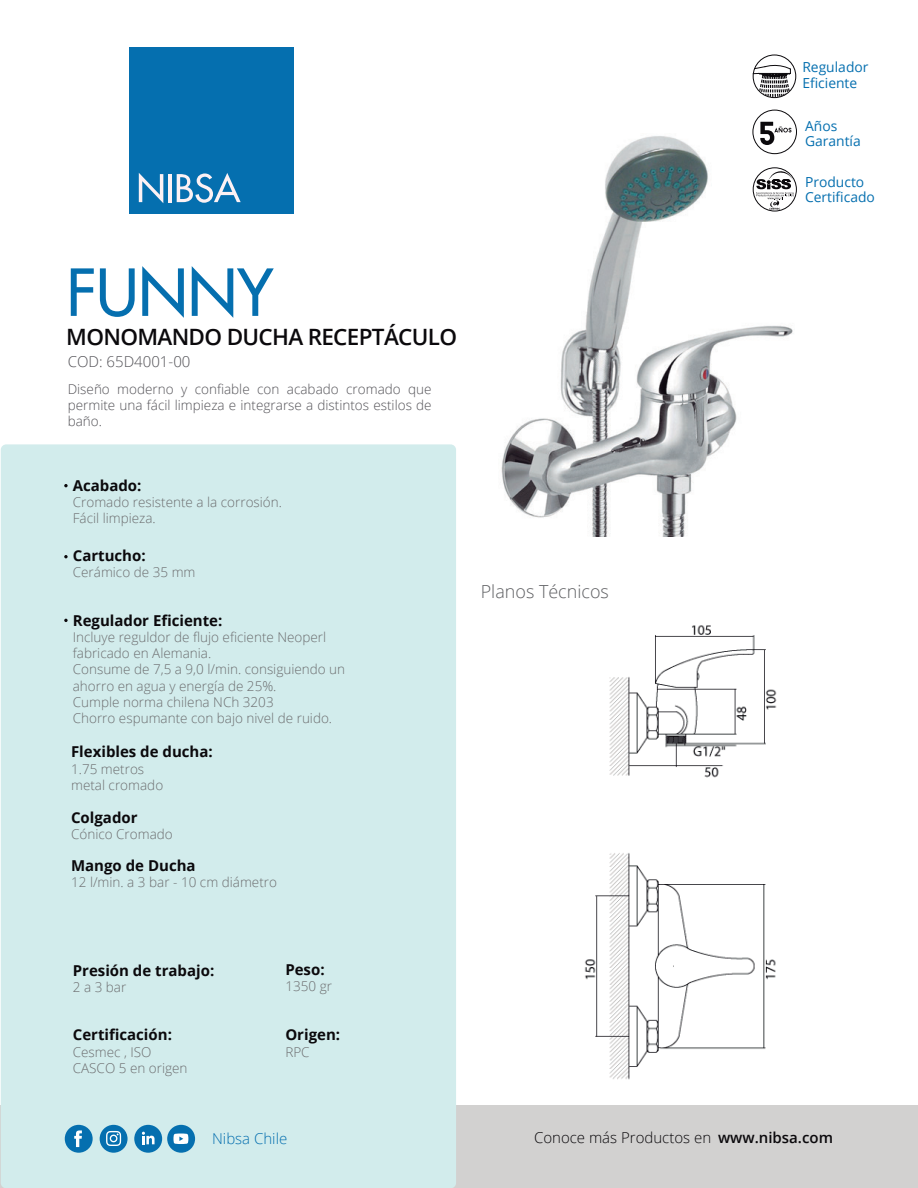
<style>
.page{position:relative;width:918px;height:1188px;background:#fff}
.page>*{position:absolute;margin:0;border:0;box-sizing:border-box;transform-origin:0 0}
.t1{font:63px "Futura";color:#056faf}
.t2{font:600 22.5px "Open Sans";letter-spacing:-.03em;color:#0b090c}
.t3{font:300 18px "Open Sans";color:#5e5f62}
.t4{font:700 15px "Open Sans";color:#0b090c}
.t5{font:300 15px "Open Sans";color:#0b090c}
.t6{font:300 15px "Open Sans";color:#535257}
.t7{font:300 15px "Open Sans";color:#056faf}
.t8{font:13.8px/15.6px "Open Sans";color:#056faf}
.t9{font:300 13.5px/16.2px "Open Sans";color:#6c6d6f}
.t10{font:300 13.5px/16.2px "Open Sans";color:#535257;text-align:justify}
.s1{font-weight:600}
</style>
<div class="page">
<img style="left:501px;top:134px;width:294px;height:403px">
<div style="left:0;top:1106px;width:918px;height:82px;background:#d2d1d0"></div>
<div style="left:1px;top:444px;width:455px;height:744px;background:#d2ecec;border-radius:5px"></div>
<div style="left:129px;top:47px;width:165px;height:167px;background:#056faf"></div>
<svg style="left:139px;top:173px;width:24px;height:30px"></svg>
<hr style="left:168px;top:174px;width:4px;height:28px;background:#fcf1f4">
<svg style="left:177px;top:173px;width:64px;height:30px"></svg>
<div style="left:65px;top:1125px;width:28px;height:28px;background:#056faf;border-radius:50%"></div>
<div style="left:100px;top:1125px;width:28px;height:28px;background:#056faf;border-radius:50%"></div>
<div style="left:134px;top:1125px;width:28px;height:28px;background:#056faf;border-radius:50%"></div>
<div style="left:167px;top:1125px;width:28px;height:28px;background:#056faf;border-radius:50%"></div>
<svg style="left:173px;top:1134px;width:15px;height:10px"></svg>
<svg style="left:142px;top:1132px;width:13px;height:12px"></svg>
<svg style="left:106px;top:1131px;width:15px;height:15px"></svg>
<svg style="left:74px;top:1130px;width:8px;height:17px"></svg>
<svg style="left:64px;top:484px;width:4px;height:3px"></svg>
<svg style="left:64px;top:555px;width:4px;height:3px"></svg>
<svg style="left:64px;top:619px;width:4px;height:3px"></svg>
<img style="left:584px;top:625px;width:193px;height:455px">
<svg style="left:760px;top:122px;width:31px;height:23px"></svg>
<div style="left:753px;top:110px;width:44px;height:44px;border:1px solid #0b090c;border-radius:50%"></div>
<div style="left:753px;top:167px;width:44px;height:44px;border:1px solid #0b090c;border-radius:50%"></div>
<svg style="left:756px;top:170px;width:38px;height:40px"></svg>
<svg style="left:753px;top:65px;width:38px;height:33px"></svg>
<div style="left:753px;top:55px;width:43px;height:43px;border:1px solid #0b090c;border-radius:50%"></div>
<h1 class="t1" style="left:66px;top:253px;width:209px">FUNNY</h1>
<h2 class="t2" style="left:66px;top:321px;width:392px">MONOMANDO DUCHA RECEPTÁCULO</h2>
<p class="t6" style="left:68px;top:351px;width:124px">COD: 65D4001-00</p>
<p class="t10" style="left:68px;top:380px;width:365px">Diseño moderno y confiable con acabado cromado que permite una fácil limpieza e integrarse a distintos estilos de baño.</p>
<p class="t4" style="left:73px;top:475px;width:70px">Acabado:</p>
<p class="t9" style="left:73px;top:493px;width:211px">Cromado resistente a la corrosión.<br>Fácil limpieza.</p>
<p class="t4" style="left:73px;top:545px;width:74px">Cartucho:</p>
<p class="t9" style="left:73px;top:564px;width:124px">Cerámico de 35 mm</p>
<p class="t4" style="left:73px;top:610px;width:151px">Regulador Eficiente:</p>
<p class="t9" style="left:73px;top:629px;width:274px">Incluye reguldor de flujo eficiente Neoperl fabricado en Alemania.<br>Consume de 7,5 a 9,0 l/min. consiguiendo un ahorro en agua y energía de 25%.<br>Cumple norma chilena NCh 3203<br>Chorro espumante con bajo nivel de ruido.</p>
<p class="t4" style="left:71px;top:741px;width:143px">Flexibles de ducha:</p>
<p class="t9" style="left:71px;top:760px;width:94px">1.75 metros metal cromado</p>
<p class="t4" style="left:71px;top:807px;width:68px">Colgador</p>
<p class="t9" style="left:71px;top:826px;width:103px">Cónico Cromado</p>
<p class="t4" style="left:71px;top:855px;width:126px">Mango de Ducha</p>
<p class="t9" style="left:71px;top:874px;width:207px">12 l/min. a 3 bar - 10 cm diámetro</p>
<h3 class="t3" style="left:481px;top:579px;width:130px">Planos Técnicos</h3>
<p class="t8" style="left:802px;top:59px;width:68px">Regulador<br>Eficiente</p>
<p class="t8" style="left:805px;top:117px;width:57px">Años<br>Garantía</p>
<p class="t8" style="left:805px;top:174px;width:71px">Producto<br>Certificado</p>
<p class="t4" style="left:73px;top:960px;width:143px">Presión de trabajo:</p>
<p class="t9" style="left:73px;top:979px;width:55px">2 a 3 bar</p>
<p class="t4" style="left:73px;top:1024px;width:101px">Certificación:</p>
<p class="t9" style="left:73px;top:1043px;width:116px">Cesmec , ISO<br>CASCO 5 en origen</p>
<p class="t4" style="left:285px;top:959px;width:41px">Peso:</p>
<p class="t9" style="left:285px;top:978px;width:48px">1350 gr</p>
<p class="t4" style="left:285px;top:1024px;width:56px">Origen:</p>
<p class="t9" style="left:285px;top:1043px;width:26px">RPC</p>
<p class="t7" style="left:212px;top:1128px;width:77px">Nibsa Chile</p>
<p class="t5" style="left:534px;top:1128px;width:300px">Conoce más Productos en <span class="s1">www.nibsa.com</span></p>
</div>
